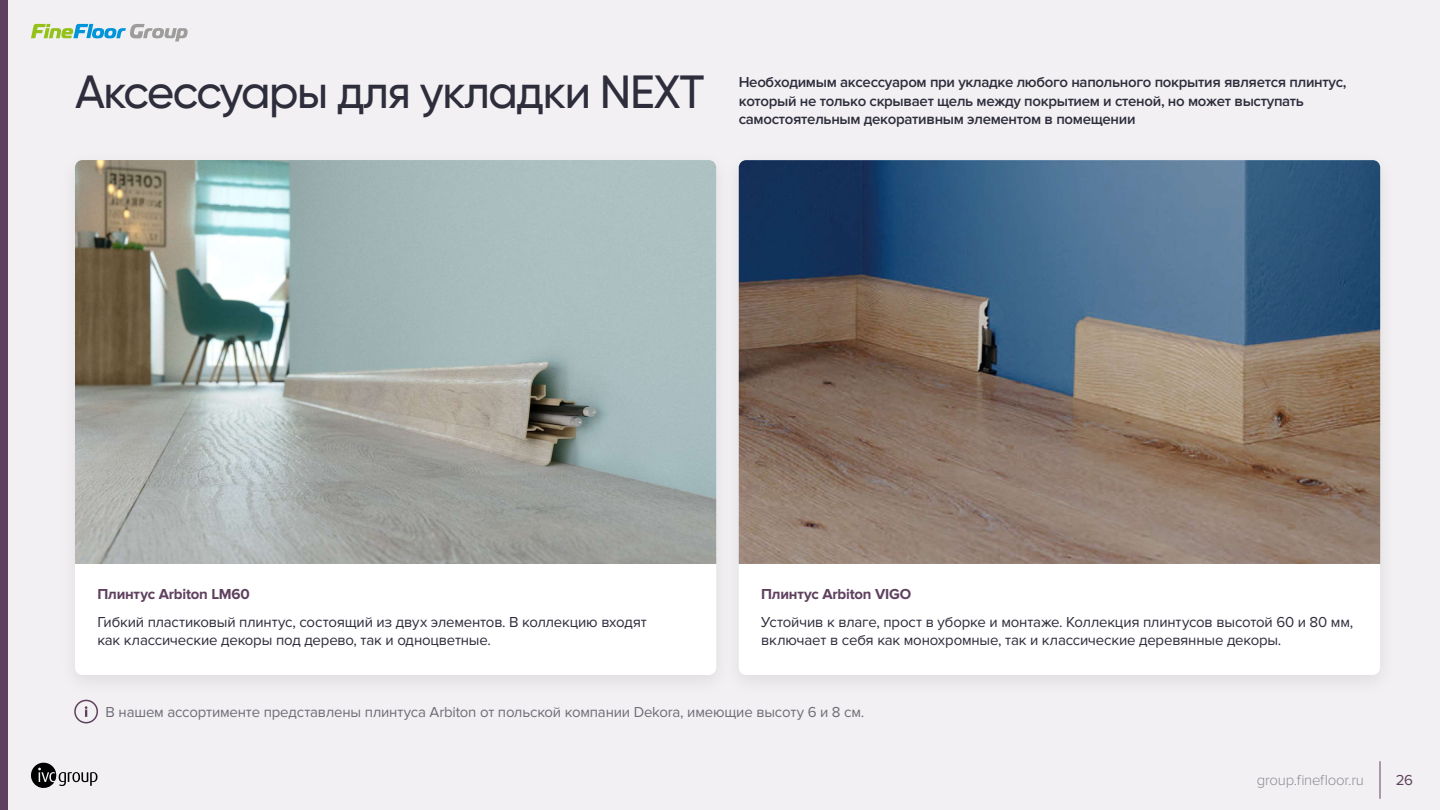
<style>
.page{position:relative;width:1440px;height:810px;background:#f2f0f2}
.page>*{position:absolute;margin:0;border:0;box-sizing:border-box;transform-origin:0 0}
.t1{font:500 46.5px "Gilroy";letter-spacing:-.03em;color:#2d2d3c}
.t2{font:15px/18px "Proxima Nova";letter-spacing:-.01em;color:#2d2d3c}
.t3{font:600 15px/18.8px "Proxima Nova";letter-spacing:-.02em;color:#2d2d3c}
.t4{font:15px "Proxima Nova";letter-spacing:-.01em;color:#6e6e78}
.t5{font:700 15px "Proxima Nova";letter-spacing:-.015em;color:#5f415f}
.t6{font:300 15px "Proxima Nova";letter-spacing:-.015em;color:#8c8c96}
.t7{font:15px "Proxima Nova";color:#5f415f}
</style>
<div class="page">
<div style="left:75px;top:160px;width:641px;height:515px;background:#fff;border-radius:8px"></div>
<div style="left:739px;top:160px;width:641px;height:515px;background:#fff;border-radius:8px"></div>
<div style="left:0;top:0;width:8px;height:810px;background:#5f415f"></div>
<img style="left:75px;top:160px;width:641px;height:404px">
<img style="left:739px;top:160px;width:641px;height:404px">
<svg style="left:85px;top:706px;width:2px;height:11px"></svg>
<div style="left:74px;top:700px;width:24px;height:23px;border:2px solid #5f415f;border-radius:50%"></div>
<svg style="left:31px;top:24px;width:157px;height:17px"></svg>
<hr style="left:1380px;top:761px;width:1px;height:38px;background:#5f415f">
<svg style="left:31px;top:762px;width:67px;height:26px"></svg>
<h1 class="t1" style="left:75px;top:63px;width:631px">Аксессуары для укладки NEXT</h1>
<p class="t3" style="left:739px;top:73px;width:609px">Необходимым аксессуаром при укладке любого напольного покрытия является плинтус, который не только скрывает щель между покрытием и стеной, но может выступать самостоятельным декоративным элементом в помещении</p>
<p class="t5" style="left:98px;top:585px;width:154px">Плинтус Arbiton LM60</p>
<p class="t2" style="left:98px;top:613px;width:551px">Гибкий пластиковый плинтус, состоящий из двух элементов. В коллекцию входят как классические декоры под дерево, так и одноцветные.</p>
<p class="t5" style="left:761px;top:585px;width:152px">Плинтус Arbiton VIGO</p>
<p class="t2" style="left:761px;top:613px;width:594px">Устойчив к влаге, прост в уборке и монтаже. Коллекция плинтусов высотой 60 и 80 мм, включает в себя как монохромные, так и классические деревянные декоры.</p>
<p class="t4" style="left:106px;top:703px;width:760px">В нашем ассортименте представлены плинтуса Arbiton от польской компании Dekora, имеющие высоту 6 и 8 см.</p>
<p class="t6" style="left:1257px;top:771px;width:109px">group.finefloor.ru</p>
<p class="t7" style="left:1396px;top:771px;width:19px">26</p>
</div>
